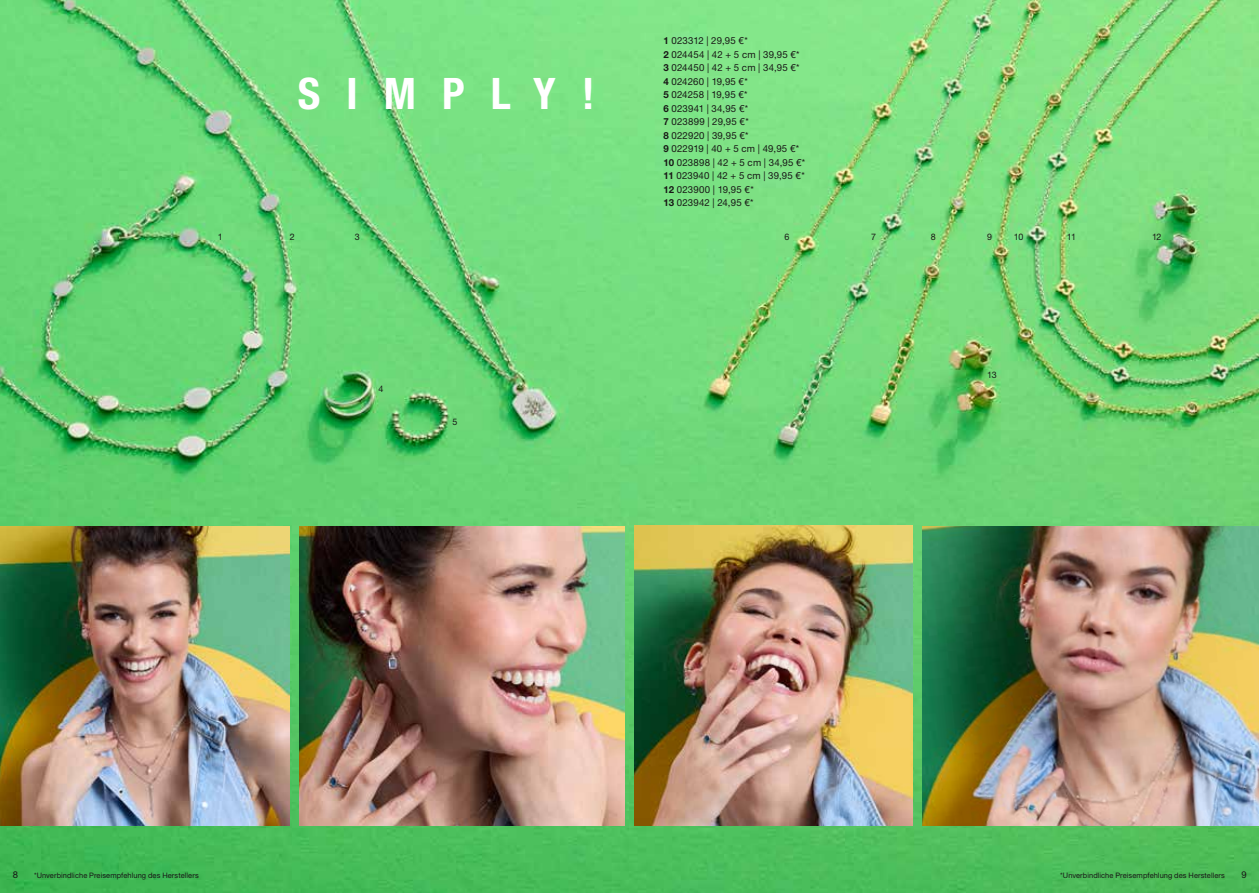
<style>
.page{position:relative;width:1259px;height:893px;background:#fff}
.page>*{position:absolute;margin:0;border:0;box-sizing:border-box;transform-origin:0 0}
.t1{font:700 condensed 43.5px "Helvetica Neue LT Std";letter-spacing:.6em;color:#fff}
.t2{font:9.75px/13.5px "Helvetica Neue LT Std";letter-spacing:.02em;color:#181716}
.t3{font:9.45px "Helvetica Neue LT Std";color:#181716}
.t4{font:9px "Helvetica Neue LT Std";letter-spacing:-.04em;color:#181716}
.t5{font:7.5px "Helvetica Neue LT Std";letter-spacing:.01em;color:#181716}
.s1{font-weight:700}
</style>
<div class="page">
<img style="left:0;top:0;width:1259px;height:893px">
<img style="left:299px;top:526px;width:325px;height:300px">
<img style="left:635px;top:526px;width:277px;height:300px">
<img style="left:923px;top:526px;width:336px;height:300px">
<img style="left:0;top:526px;width:290px;height:300px">
<h1 class="t1" style="left:298px;top:68px;width:298px">SIMPLY!</h1>
<p class="t4" style="left:218px;top:231px;width:6px">1</p>
<p class="t4" style="left:290px;top:231px;width:6px">2</p>
<p class="t4" style="left:355px;top:231px;width:6px">3</p>
<p class="t4" style="left:378px;top:384px;width:6px">4</p>
<p class="t4" style="left:452px;top:416px;width:6px">5</p>
<p class="t2" style="left:663px;top:34px;width:143px"><span class="s1">1</span> 023312 | 29,95 €*<br><span class="s1">2</span> 024454 | 42 + 5 cm | 39,95 €*<br><span class="s1">3</span> 024450 | 42 + 5 cm | 34,95 €*<br><span class="s1">4</span> 024260 | 19,95 €*<br><span class="s1">5</span> 024258 | 19,95 €*<br><span class="s1">6</span> 023941 | 34,95 €*<br><span class="s1">7</span> 023899 | 29,95 €*<br><span class="s1">8</span> 022920 | 39,95 €*<br><span class="s1">9</span> 022919 | 40 + 5 cm | 49,95 €*<br><span class="s1">10</span> 023898 | 42 + 5 cm | 34,95 €*<br><span class="s1">11</span> 023940 | 42 + 5 cm | 39,95 €*<br><span class="s1">12</span> 023900 | 19,95 €*<br><span class="s1">13</span> 023942 | 24,95 €*</p>
<p class="t4" style="left:784px;top:231px;width:6px">6</p>
<p class="t4" style="left:871px;top:231px;width:6px">7</p>
<p class="t4" style="left:931px;top:231px;width:6px">8</p>
<p class="t4" style="left:987px;top:231px;width:6px">9</p>
<p class="t4" style="left:1013px;top:231px;width:11px">10</p>
<p class="t4" style="left:1067px;top:231px;width:11px">11</p>
<p class="t4" style="left:1152px;top:231px;width:11px">12</p>
<p class="t4" style="left:987px;top:370px;width:11px">13</p>
<p class="t3" style="left:13px;top:869px;width:7px">8</p>
<p class="t5" style="left:34px;top:871px;width:166px">*Unverbindliche Preisempfehlung des Herstellers</p>
<p class="t5" style="left:1060px;top:871px;width:166px">*Unverbindliche Preisempfehlung des Herstellers</p>
<p class="t3" style="left:1241px;top:869px;width:7px">9</p>
</div>
